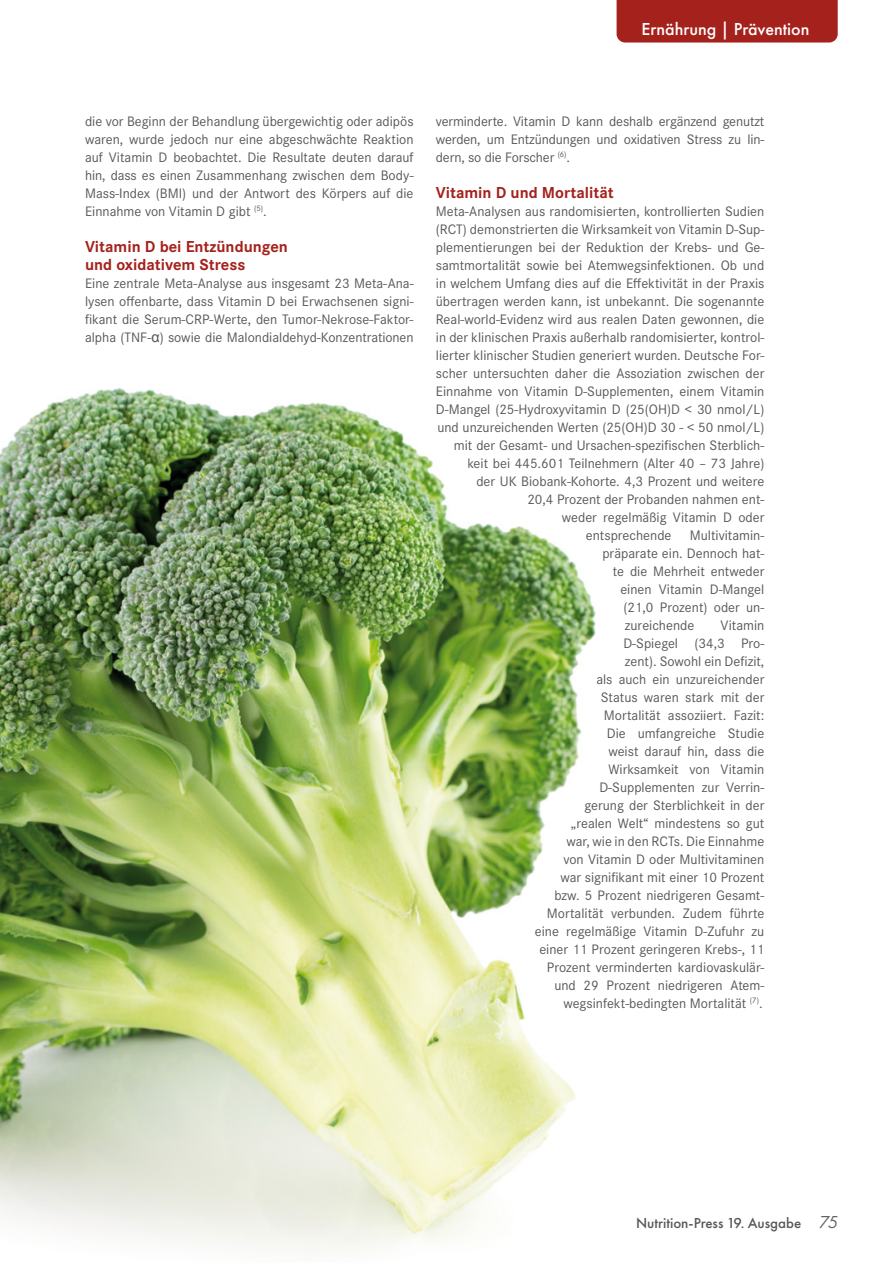
<style>
.page{position:relative;width:893px;height:1263px;background:#fff}
.page>*{position:absolute;margin:0;border:0;box-sizing:border-box;transform-origin:0 0}
.t1{font:500 18px "Futura PT";color:#fff}
.t2{font:700 16.5px/18px "Corporate S";color:#a5211c}
.t3{font:500 15px "Futura PT";color:#58585a}
.t4{font:14.25px/18px "Corporate S";color:#58585a;text-align:justify}
.s1{font-family:"Arial"}
.s2{font-weight:400;font-style:italic;font-size:18px;color:#646567}
</style>
<div class="page">
<img style="left:0;top:388px;width:596px;height:865px">
<div style="left:617px;top:0;width:221px;height:43px;background:#a5211c"></div>
<p class="t1" style="left:642px;top:18px;width:169px">Ernährung | Prävention</p>
<p class="t4" style="left:85px;top:112px;width:330px">die vor Beginn der Behandlung übergewichtig oder adipös waren, wurde jedoch nur eine abgeschwächte Reaktion auf Vitamin D beobachtet. Die Resultate deuten darauf hin, dass es einen Zusammenhang zwischen dem Body-Mass-Index (BMI) und der Antwort des Körpers auf die Einnahme von Vitamin D gibt <sup>(5)</sup>.</p>
<p class="t2" style="left:85px;top:237px;width:204px">Vitamin D bei Entzündungen und oxidativem Stress</p>
<p class="t4" style="left:85px;top:274px;width:330px">Eine zentrale Meta-Analyse aus insgesamt 23 Meta-Ana&shy;lysen offenbarte, dass Vitamin D bei Erwachsenen signi&shy;fikant die Serum-CRP-Werte, den Tumor-Nekrose-Faktor&shy;alpha (TNF-<span class="s1">α</span>) sowie die Malondialdehyd-Konzentrationen</p>
<p class="t4" style="left:436px;top:112px;width:330px">verminderte. Vitamin D kann deshalb ergänzend genutzt werden, um Entzündungen und oxidativen Stress zu lin&shy;dern, so die Forscher <sup>(6)</sup>.</p>
<p class="t2" style="left:436px;top:183px;width:179px">Vitamin D und Mortalität</p>
<p class="t4" style="left:436px;top:202px;width:330px">Meta-Analysen aus randomisierten, kontrollierten Sudien</p>
<p class="t4" style="left:436px;top:220px;width:330px">(RCT) demonstrierten die Wirksamkeit von Vitamin D-Sup-</p>
<p class="t4" style="left:436px;top:238px;width:330px">plementierungen bei der Reduktion der Krebs- und Ge-</p>
<p class="t4" style="left:436px;top:256px;width:330px">samtmortalität sowie bei Atemwegsinfektionen. Ob und</p>
<p class="t4" style="left:436px;top:274px;width:330px">in welchem Umfang dies auf die Effektivität in der Praxis</p>
<p class="t4" style="left:436px;top:292px;width:330px">übertragen werden kann, ist unbekannt. Die sogenannte</p>
<p class="t4" style="left:436px;top:310px;width:330px">Real-world-Evidenz wird aus realen Daten gewonnen, die</p>
<p class="t4" style="left:436px;top:328px;width:330px">in der klinischen Praxis außerhalb randomisierter, kontrol-</p>
<p class="t4" style="left:436px;top:346px;width:330px">lierter klinischer Studien generiert wurden. Deutsche For-</p>
<p class="t4" style="left:436px;top:364px;width:330px">scher untersuchten daher die Assoziation zwischen der</p>
<p class="t4" style="left:436px;top:382px;width:330px">Einnahme von Vitamin D-Supplementen, einem Vitamin</p>
<p class="t4" style="left:436px;top:400px;width:330px">D-Mangel (25-Hydroxyvitamin D (25(OH)D &lt; 30 nmol/L)</p>
<p class="t4" style="left:437px;top:418px;width:329px">und unzureichenden Werten (25(OH)D 30 - &lt; 50 nmol/L)</p>
<p class="t4" style="left:454px;top:436px;width:312px">mit der Gesamt- und Ursachen-spezifischen Sterblich-</p>
<p class="t4" style="left:467px;top:454px;width:298px">keit bei 445.601 Teilnehmern (Alter 40 – 73 Jahre)</p>
<p class="t4" style="left:476px;top:472px;width:289px">der UK Biobank-Kohorte. 4,3 Prozent und weitere</p>
<p class="t4" style="left:527px;top:490px;width:239px">20,4 Prozent der Probanden nahmen ent-</p>
<p class="t4" style="left:562px;top:508px;width:204px">weder regelmäßig Vitamin D oder</p>
<p class="t4" style="left:586px;top:526px;width:87px">entsprechende</p>
<p class="t4" style="left:690px;top:526px;width:76px">Multivitamin-</p>
<p class="t4" style="left:602px;top:544px;width:164px">präparate ein. Dennoch hat-</p>
<p class="t4" style="left:613px;top:562px;width:153px">te die Mehrheit entweder</p>
<p class="t4" style="left:620px;top:580px;width:145px">einen Vitamin D-Mangel</p>
<p class="t4" style="left:623px;top:598px;width:142px">(21,0 Prozent) oder un-</p>
<p class="t4" style="left:625px;top:616px;width:71px">zureichende</p>
<p class="t4" style="left:535px;top:616px;width:231px;text-align:right">Vitamin<br>D-Spiegel (34,3 Pro-<br>zent). Sowohl ein Defizit,<br>als auch ein unzureichender<br>Status waren stark mit der<br>Mortalität assoziiert. Fazit:<br>Die umfangreiche Studie<br>weist darauf hin, dass die<br>Wirksamkeit von Vitamin<br>D-Supplementen zur Verrin-<br>gerung der Sterblichkeit in der<br>„realen Welt“ mindestens so gut<br>war, wie in den RCTs. Die Einnahme<br>von Vitamin D oder Multivitaminen<br>war signifikant mit einer 10 Prozent bzw. 5 Prozent niedrigeren Gesamt-<br>Mortalität verbunden. Zudem führte eine regelmäßige Vitamin D-Zufuhr zu einer 11 Prozent geringeren Krebs-, 11<br>Prozent verminderten kardiovaskulär&shy;und 29 Prozent niedrigeren Atem&shy;wegsinfekt-bedingten Mortalität <sup>(7)</sup>.</p>
<p class="t3" style="left:636px;top:1214px;width:203px">Nutrition-Press 19. Ausgabe <span class="s2">75</span></p>
</div>
